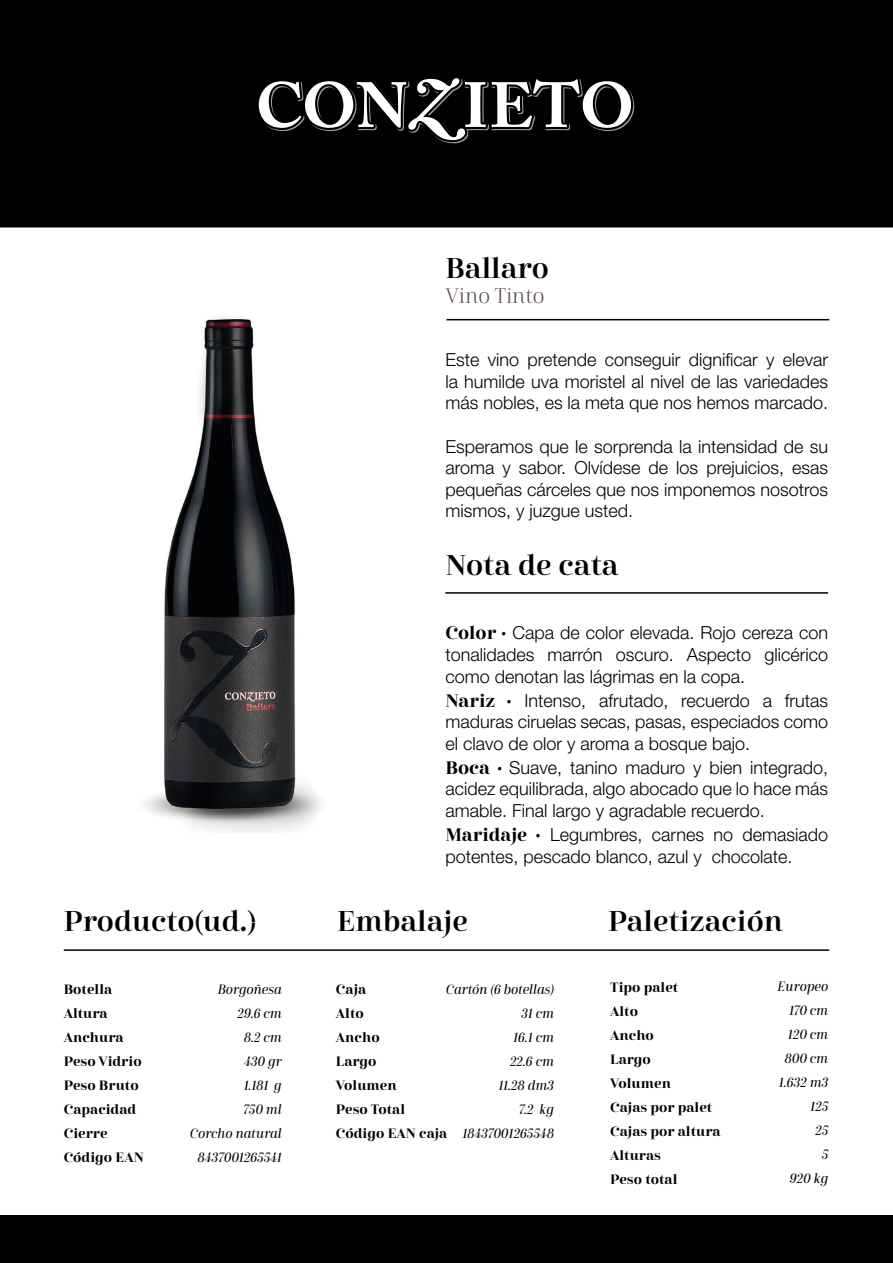
<style>
.page{position:relative;width:893px;height:1263px;background:#fff}
.page>*{position:absolute;margin:0;border:0;box-sizing:border-box;transform-origin:0 0}
.t1{font:28.5px "Cabrito Didone Nor Dem";color:#000}
.t2{font:21px "Cabrito Didone Nor Boo";color:#5d514c}
.t3{font:300 18px/21.6px "Helvetica Neue LT Std";color:#000;text-align:justify}
.t4{font:13.5px/24px "Cabrito Didone Nor Bol";color:#000}
.t5{font:13.5px/24px "Cabrito Didone Con Med It";color:#000;text-align:right}
.s1{font-family:"Cabrito Didone Nor Bol";font-weight:400}
</style>
<div class="page">
<img style="left:144px;top:317px;width:178px;height:515px">
<div style="left:0;top:0;width:893px;height:227px;background:#000"></div>
<div style="left:0;top:1215px;width:893px;height:48px;background:#000"></div>
<svg style="left:259px;top:78px;width:375px;height:65px"></svg>
<hr style="left:64px;top:949px;width:765px;height:2px;background:#000">
<hr style="left:446px;top:319px;width:383px;height:1px;background:#000">
<hr style="left:445px;top:592px;width:383px;height:2px;background:#000">
<h1 class="t1" style="left:445px;top:251px;width:105px">Ballaro</h1>
<p class="t2" style="left:445px;top:284px;width:101px">Vino Tinto</p>
<p class="t3" style="left:445px;top:349px;width:384px">Este vino pretende conseguir dignificar y elevar la humilde uva moristel al nivel de las variedades más nobles, es la meta que nos hemos marcado.</p>
<p class="t3" style="left:445px;top:435px;width:384px">Esperamos que le sorprenda la intensidad de su aroma y sabor. Olvídese de los prejuicios, esas pequeñas cárceles que nos imponemos nosotros mismos, y juzgue usted.</p>
<h1 class="t1" style="left:445px;top:548px;width:175px">Nota de cata</h1>
<h1 class="t1" style="left:64px;top:904px;width:194px">Producto(ud.)</h1>
<p class="t3" style="left:445px;top:622px;width:384px"><span class="s1">Color ·</span> Capa de color elevada. Rojo cereza con tonalidades marrón oscuro. Aspecto glicérico como denotan las lágrimas en la copa.</p>
<p class="t3" style="left:445px;top:689px;width:384px"><span class="s1">Nariz ·</span> Intenso, afrutado, recuerdo a frutas maduras ciruelas secas, pasas, especiados como el clavo de olor y aroma a bosque bajo.</p>
<p class="t3" style="left:445px;top:756px;width:384px"><span class="s1">Boca ·</span> Suave, tanino maduro y bien integrado, acidez equilibrada, algo abocado que lo hace más amable. Final largo y agradable recuerdo.</p>
<p class="t3" style="left:445px;top:823px;width:384px"><span class="s1">Maridaje ·</span> Legumbres, carnes no demasiado potentes, pescado blanco, azul y chocolate.</p>
<h1 class="t1" style="left:337px;top:904px;width:132px">Embalaje</h1>
<h1 class="t1" style="left:608px;top:904px;width:177px">Paletización</h1>
<p class="t4" style="left:64px;top:978px;width:82px">Botella<br>Altura<br>Anchura<br>Peso Vidrio<br>Peso Bruto<br>Capacidad<br>Cierre<br>Código EAN</p>
<p class="t5" style="left:190px;top:977px;width:93px">Borgoñesa<br>29.6 cm<br>8.2 cm<br>430 gr<br>1.181 g<br>750 ml<br>Corcho natural<br>8437001265541</p>
<p class="t4" style="left:336px;top:978px;width:113px">Caja<br>Alto<br>Ancho<br>Largo<br>Volumen<br>Peso Total<br>Código EAN caja</p>
<p class="t5" style="left:446px;top:977px;width:109px">Cartón (6 botellas)<br>31 cm<br>16.1 cm<br>22.6 cm<br>11.28 dm3<br>7.2 kg<br>18437001265548</p>
<p class="t4" style="left:610px;top:976px;width:112px">Tipo palet<br>Alto<br>Ancho<br>Largo<br>Volumen<br>Cajas por palet<br>Cajas por altura<br>Alturas<br>Peso total</p>
<p class="t5" style="left:778px;top:975px;width:52px">Europeo<br>170 cm<br>120 cm<br>800 cm<br>1.632 m3<br>125<br>25<br>5<br>920 kg</p>
</div>
